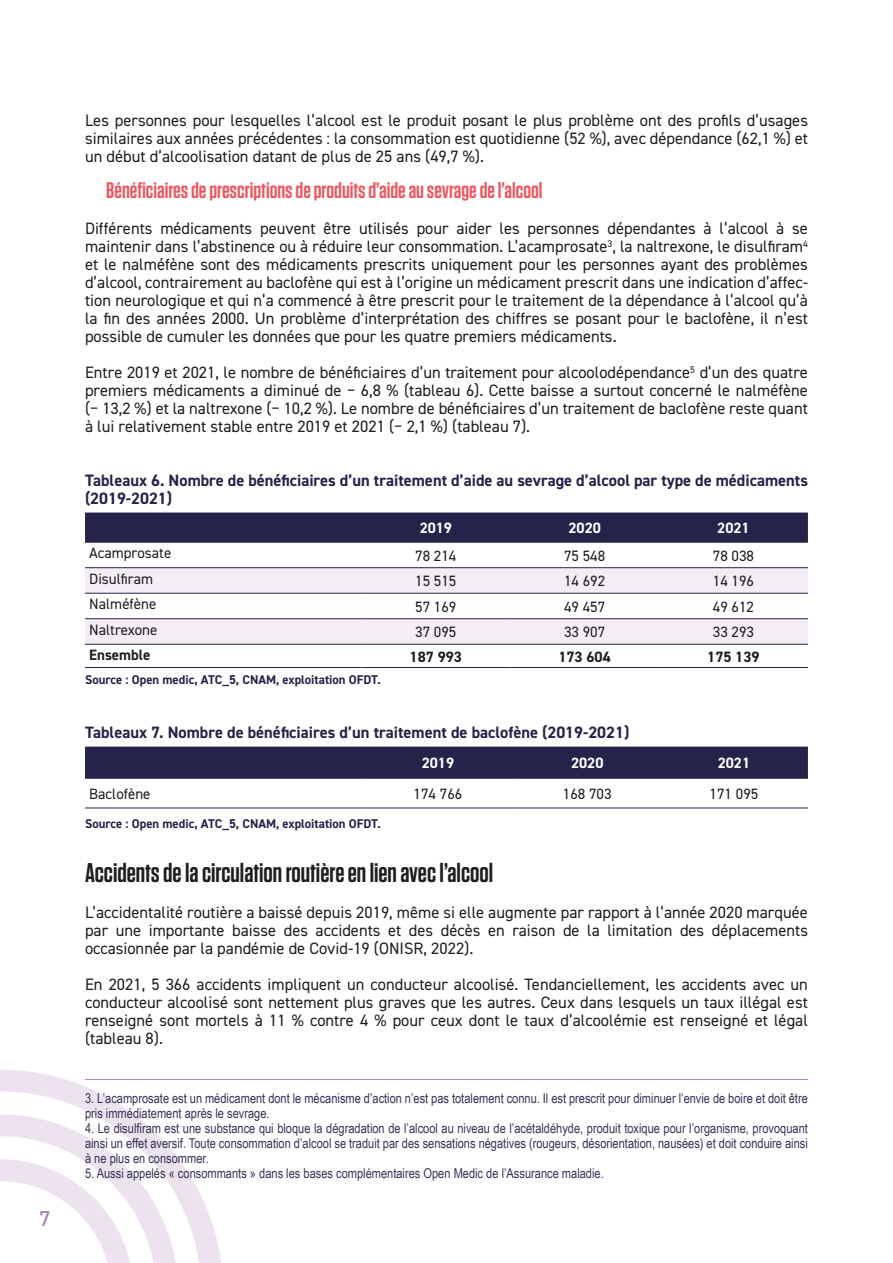
<style>
.page{position:relative;width:893px;height:1263px;background:#fff}
.page>*{position:absolute;margin:0;border:0;box-sizing:border-box;transform-origin:0 0}
.t1{font:600 27px "Tungsten";color:#1d1e1f}
.t2{font:600 22.5px "Tungsten";color:#eb5960}
.t3{font:500 21px "DIN Pro";color:#ae81b9}
.t4{font:16.5px/18px "DIN2014";color:#1d1e1f;text-align:justify}
.t5{font:700 16.5px/18px "DIN2014";color:#25234a}
.t6{font:15px "DIN2014";color:#1d1e1f}
.t7{font:700 15px "DIN2014";color:#1d1e1f}
.t8{font:700 15px "DIN2014";color:#fff}
.t9{font:13.5px/15px "Arial Narrow";color:#3a3057}
.t10{font:13.5px "Arial Narrow 2";color:#3a3057}
.t11{font:700 12.75px "DIN2014";color:#25234a}
</style>
<div class="page">
<svg style="left:0;top:1069px;width:221px;height:194px"></svg>
<hr style="left:85px;top:1079px;width:723px;height:1px;background:#ae81b9">
<div style="left:85px;top:513px;width:723px;height:29px;background:#25234a"></div>
<svg style="left:85px;top:568px;width:723px;height:76px;fill:#f4edf6"></svg>
<hr style="left:85px;top:542px;width:276px;height:1px;background:#25234a">
<hr style="left:361px;top:542px;width:149px;height:1px;background:#25234a">
<hr style="left:510px;top:542px;width:149px;height:1px;background:#25234a">
<hr style="left:659px;top:542px;width:149px;height:1px;background:#25234a">
<hr style="left:85px;top:567px;width:276px;height:1px;background:#25234a">
<hr style="left:361px;top:567px;width:149px;height:1px;background:#25234a">
<hr style="left:510px;top:567px;width:149px;height:1px;background:#25234a">
<hr style="left:659px;top:567px;width:149px;height:1px;background:#25234a">
<hr style="left:85px;top:593px;width:276px;height:1px;background:#25234a">
<hr style="left:361px;top:593px;width:149px;height:1px;background:#25234a">
<hr style="left:510px;top:593px;width:149px;height:1px;background:#25234a">
<hr style="left:659px;top:593px;width:149px;height:1px;background:#25234a">
<hr style="left:85px;top:618px;width:276px;height:1px;background:#25234a">
<hr style="left:361px;top:618px;width:149px;height:1px;background:#25234a">
<hr style="left:510px;top:618px;width:149px;height:1px;background:#25234a">
<hr style="left:659px;top:618px;width:149px;height:1px;background:#25234a">
<hr style="left:85px;top:644px;width:276px;height:1px;background:#25234a">
<hr style="left:85px;top:667px;width:276px;height:1px;background:#25234a">
<hr style="left:361px;top:644px;width:149px;height:1px;background:#25234a">
<hr style="left:361px;top:667px;width:149px;height:1px;background:#25234a">
<hr style="left:510px;top:644px;width:149px;height:1px;background:#25234a">
<hr style="left:510px;top:667px;width:149px;height:1px;background:#25234a">
<hr style="left:659px;top:644px;width:149px;height:1px;background:#25234a">
<hr style="left:659px;top:667px;width:149px;height:1px;background:#25234a">
<div style="left:85px;top:747px;width:723px;height:31px;background:#25234a"></div>
<hr style="left:85px;top:778px;width:276px;height:1px;background:#25234a">
<hr style="left:361px;top:778px;width:153px;height:1px;background:#25234a">
<hr style="left:514px;top:778px;width:146px;height:1px;background:#25234a">
<hr style="left:660px;top:778px;width:148px;height:1px;background:#25234a">
<hr style="left:85px;top:807px;width:276px;height:1px;background:#25234a">
<hr style="left:361px;top:807px;width:153px;height:1px;background:#25234a">
<hr style="left:514px;top:807px;width:146px;height:1px;background:#25234a">
<hr style="left:660px;top:807px;width:148px;height:1px;background:#25234a">
<p class="t3" style="left:39px;top:1201px;width:13px">7</p>
<p class="t4" style="left:85px;top:111px;width:724px">Les personnes pour lesquelles l’alcool est le produit posant le plus problème ont des profils d’usages similaires aux années précédentes : la consommation est quotidienne (52 %), avec dépendance (62,1 %) et un début d’alcoolisation datant de plus de 25 ans (49,7 %).</p>
<h2 class="t2" style="left:106px;top:178px;width:438px">Bénéficiaires de prescriptions de produits d’aide au sevrage de l’alcool</h2>
<p class="t4" style="left:85px;top:219px;width:724px">Différents médicaments peuvent être utilisés pour aider les personnes dépendantes à l’alcool à se maintenir dans l’abstinence ou à réduire leur consommation. L’acamprosate<sup>3</sup>, la naltrexone, le disulfiram<sup>4 </sup>et le nalméfène sont des médicaments prescrits uniquement pour les personnes ayant des problèmes d’alcool, contrairement au baclofène qui est à l’origine un médicament prescrit dans une indication d’affec&shy;tion neurologique et qui n’a commencé à être prescrit pour le traitement de la dépendance à l’alcool qu’à la fin des années 2000. Un problème d’interprétation des chiffres se posant pour le baclofène, il n’est possible de cumuler les données que pour les quatre premiers médicaments.</p>
<p class="t4" style="left:85px;top:363px;width:724px">Entre 2019 et 2021, le nombre de bénéficiaires d’un traitement pour alcoolodépendance<sup>5</sup> d’un des quatre premiers médicaments a diminué de − 6,8 % (tableau 6). Cette baisse a surtout concerné le nalméfène (− 13,2 %) et la naltrexone (− 10,2 %). Le nombre de bénéficiaires d’un traitement de baclofène reste quant à lui relativement stable entre 2019 et 2021 (− 2,1 %) (tableau 7).</p>
<p class="t5" style="left:85px;top:471px;width:724px">Tableaux 6. Nombre de bénéficiaires d’un traitement d’aide au sevrage d’alcool par type de médicaments (2019-2021)</p>
<p class="t8" style="left:420px;top:518px;width:34px">2019</p>
<p class="t8" style="left:568px;top:518px;width:34px">2020</p>
<p class="t8" style="left:717px;top:518px;width:34px">2021</p>
<p class="t6" style="left:89px;top:544px;width:84px">Acamprosate</p>
<p class="t6" style="left:415px;top:546px;width:43px">78 214</p>
<p class="t6" style="left:564px;top:546px;width:43px">75 548</p>
<p class="t6" style="left:713px;top:546px;width:43px">78 038</p>
<p class="t6" style="left:89px;top:569px;width:65px">Disulfiram</p>
<p class="t6" style="left:415px;top:572px;width:43px">15 515</p>
<p class="t6" style="left:564px;top:572px;width:43px">14 692</p>
<p class="t6" style="left:713px;top:572px;width:43px">14 196</p>
<p class="t6" style="left:89px;top:595px;width:69px">Nalméfène</p>
<p class="t6" style="left:415px;top:597px;width:43px">57 169</p>
<p class="t6" style="left:564px;top:597px;width:43px">49 457</p>
<p class="t6" style="left:713px;top:597px;width:43px">49 612</p>
<p class="t6" style="left:89px;top:620px;width:70px">Naltrexone</p>
<p class="t6" style="left:415px;top:623px;width:43px">37 095</p>
<p class="t6" style="left:564px;top:623px;width:43px">33 907</p>
<p class="t6" style="left:713px;top:623px;width:43px">33 293</p>
<p class="t7" style="left:89px;top:645px;width:63px">Ensemble</p>
<p class="t7" style="left:410px;top:646px;width:54px">187 993</p>
<p class="t7" style="left:558px;top:646px;width:54px">173 604</p>
<p class="t7" style="left:707px;top:646px;width:54px">175 139</p>
<p class="t11" style="left:85px;top:671px;width:297px">Source : Open medic, ATC_5, CNAM, exploitation OFDT.</p>
<p class="t5" style="left:85px;top:723px;width:546px">Tableaux 7. Nombre de bénéficiaires d’un traitement de baclofène (2019-2021)</p>
<p class="t8" style="left:422px;top:753px;width:34px">2019</p>
<p class="t8" style="left:571px;top:753px;width:34px">2020</p>
<p class="t8" style="left:718px;top:753px;width:34px">2021</p>
<p class="t6" style="left:89px;top:784px;width:63px">Baclofène</p>
<p class="t6" style="left:414px;top:784px;width:50px">174 766</p>
<p class="t6" style="left:563px;top:784px;width:50px">168 703</p>
<p class="t6" style="left:710px;top:784px;width:50px">171 095</p>
<p class="t11" style="left:85px;top:815px;width:297px">Source : Open medic, ATC_5, CNAM, exploitation OFDT.</p>
<h1 class="t1" style="left:85px;top:858px;width:410px">Accidents de la circulation routière en lien avec l’alcool</h1>
<p class="t4" style="left:85px;top:903px;width:724px">L’accidentalité routière a baissé depuis 2019, même si elle augmente par rapport à l’année 2020 marquée par une importante baisse des accidents et des décès en raison de la limitation des déplacements occasionnée par la pandémie de Covid-19 (ONISR, 2022).</p>
<p class="t4" style="left:85px;top:975px;width:724px">En 2021, 5 366 accidents impliquent un conducteur alcoolisé. Tendanciellement, les accidents avec un conducteur alcoolisé sont nettement plus graves que les autres. Ceux dans lesquels un taux illégal est renseigné sont mortels à 11 % contre 4 % pour ceux dont le taux d’alcoolémie est renseigné et légal (tableau 8).</p>
<p class="t9" style="left:85px;top:1090px;width:724px">3. L’acamprosate est un médicament dont le mécanisme d’action n’est pas totalement connu. Il est prescrit pour diminuer l’envie de boire et doit être pris immédiatement après le sevrage.</p>
<p class="t10" style="left:85px;top:1118px;width:724px">4. Le disulfiram est une substance qui bloque la dégradation de l’alcool au niveau de l’acétaldéhyde, produit toxique pour l’organisme, provoquant</p>
<p class="t9" style="left:85px;top:1135px;width:724px">ainsi un effet aversif. Toute consommation d’alcool se traduit par des sensations négatives (rougeurs, désorientation, nausées) et doit conduire ainsi à ne plus en consommer.</p>
<p class="t9" style="left:85px;top:1165px;width:520px">5. Aussi appelés « consommants » dans les bases complémentaires Open Medic de l’Assurance maladie.</p>
</div>
